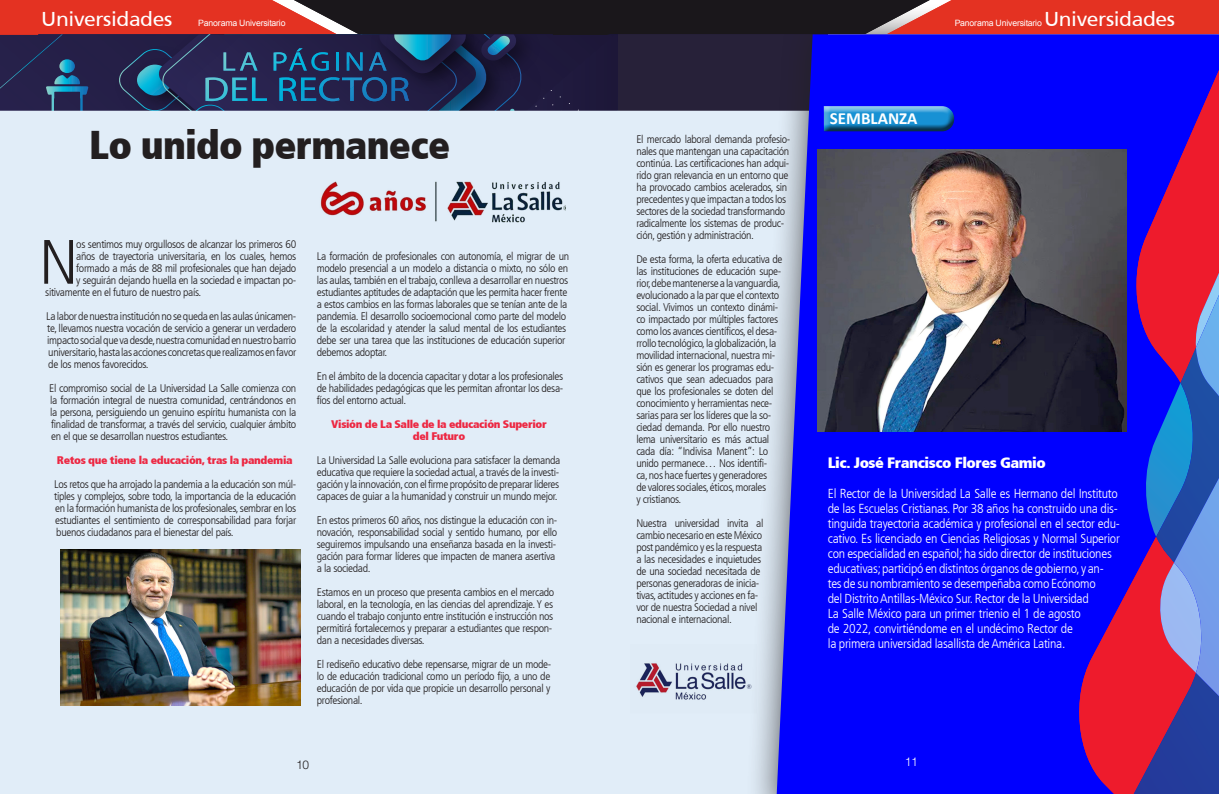
<style>
.page{position:relative;width:1219px;height:794px;background:#fff}
.page>*{position:absolute;margin:0;border:0;box-sizing:border-box;transform-origin:0 0}
.t1{font:300 condensed 62.6px "Frutiger LT";color:#231f20;scale:1.06 1}
.t2{font:900 condensed 40px "Frutiger";letter-spacing:-.02em;color:#231f20}
.t3{font:20px "Frutiger SAIN Rmv 1 Roman";letter-spacing:-.02em;color:#fff;scale:1.06 1}
.t4{font:700 17px "Calibri";color:#fff}
.t5{font:900 condensed 15px "Frutiger";letter-spacing:-.03em;color:#fff;scale:1.06 1}
.t6{font:300 condensed 13px/15px "Frutiger LT";letter-spacing:-.02em;color:#fff;scale:1.06 1}
.t7{font:300 12px "Helvetica LT Std";color:#231f20}
.t8{font:300 12px "Helvetica LT Std";color:#fff}
.t9{font:300 condensed 11px/12px "Frutiger LT";letter-spacing:-.03em;color:#231f20;text-align:justify;scale:1.06 1}
.t10{font:900 condensed 11px/12px "Frutiger";letter-spacing:-.03em;color:#ed2742;text-align:center;scale:1.06 1}
.t11{font:8.7px "Arial";letter-spacing:-.02em;color:#fff}
</style>
<div class="page">
<div style="left:0;top:131px;width:745px;height:663px;background:#e1edf8"></div>
<div style="left:745px;top:3px;width:474px;height:791px;background:#231f20;opacity:.75"></div>
<svg style="left:777px;top:131px;width:294px;height:663px;background:#1011f9"></svg>
<div style="left:1071px;top:131px;width:7px;height:663px;background:#00f"></div>
<svg style="left:1078px;top:131px;width:141px;height:663px;background:#6e0d9a"></svg>
<img style="left:1134px;top:347px;width:85px;height:447px">
<img style="left:1155px;top:273px;width:64px;height:400px">
<img style="left:1174px;top:295px;width:45px;height:401px">
<div style="left:822px;top:109px;width:132px;height:23px;background:#231f20;opacity:.75"></div>
<svg style="left:0;top:0;width:1219px;height:131px;background:#49377e"></svg>
<img style="left:316px;top:174px;width:249px;height:56px">
<img style="left:60px;top:550px;width:241px;height:156px">
<img style="left:631px;top:644px;width:125px;height:73px">
<img style="left:817px;top:150px;width:309px;height:282px">
<h3 class="t3" style="left:41px;top:8px;width:125px">Universidades</h3>
<p class="t11" style="left:198px;top:17px;width:89px">Panorama Universitario</p>
<p class="t11" style="left:955px;top:18px;width:89px">Panorama Universitario</p>
<h3 class="t3" style="left:1044px;top:8px;width:125px">Universidades</h3>
<h2 class="t2" style="left:89px;top:120px;width:363px">Lo unido permanece</h2>
<p class="t9" style="left:636px;top:133px;width:147px;text-align:left">El mercado laboral demanda profesio&shy;nales que mantengan una capacitación continúa. Las certificaciones han adqui&shy;rido gran relevancia en un entorno que ha provocado cambios acelerados, sin precedentes y que impactan a todos los sectores de la sociedad transformando radicalmente los sistemas de produc&shy;ción, gestión y administración.</p>
<p class="t9" style="left:636px;top:253px;width:139px;text-align:left">De esta forma, la oferta educativa de las instituciones de educación supe&shy;rior, debe mantenerse a la vanguardia, evolucionado a la par que el contexto social. Vivimos un contexto dinámi&shy;co impactado por múltiples factores como los avances científicos, el desa&shy;rrollo tecnológico, la globalización, la movilidad internacional, nuestra mi&shy;sión es generar los programas edu&shy;cativos que sean adecuados para que los profesionales se doten del conocimiento y herramientas nece&shy;sarias para ser los líderes que la so&shy;ciedad demanda. Por ello nuestro lema universitario es más actual cada día: “Indivisa Manent”: Lo unido permanece… Nos identifi-<br>ca, nos hace fuertes y generadores<br>de valores sociales, éticos, morales<br>y cristianos.</p>
<p class="t9" style="left:636px;top:517px;width:121px;text-align:left">Nuestra universidad invita al cambio necesario en este México post pandémico y es la respuesta a las necesidades e inquietudes de una sociedad necesitada de personas generadoras de inicia&shy;tivas, actitudes y acciones en fa&shy;vor de nuestra Sociedad a nivel nacional e internacional.</p>
<h1 class="t1" style="left:39px;top:226px;width:39px">N</h1>
<p class="t9" style="left:76px;top:238px;width:209px">os sentimos muy orgullosos de alcanzar los primeros 60</p>
<p class="t9" style="left:317px;top:250px;width:240px;text-align:left">La formación de profesionales con autonomía, el migrar de un modelo presencial a un modelo a distancia o mixto, no sólo en las aulas, también en el trabajo, conlleva a desarrollar en nuestros estudiantes aptitudes de adaptación que les permita hacer frente a estos cambios en las formas laborales que se tenían ante de la pandemia. El desarrollo socioemocional como parte del modelo de la escolaridad y atender la salud mental de los estudiantes debe ser una tarea que las instituciones de educación superior debemos adoptar.</p>
<p class="t9" style="left:317px;top:370px;width:234px">En el ámbito de la docencia capacitar y dotar a los profesionales de habilidades pedagógicas que les permitan afrontar los desa&shy;fíos del entorno actual.</p>
<p class="t10" style="left:331px;top:418px;width:205px">Visión de La Salle de la educación Superior del Futuro</p>
<p class="t9" style="left:317px;top:454px;width:231px">La Universidad La Salle evoluciona para satisfacer la demanda educativa que requiere la sociedad actual, a través de la investi&shy;gación y la innovación, con el firme propósito de preparar líderes capaces de guiar a la humanidad y construir un mundo mejor.</p>
<p class="t9" style="left:317px;top:514px;width:228px;text-align:left">En estos primeros 60 años, nos distingue la educación con in&shy;novación, responsabilidad social y sentido humano, por ello seguiremos impulsando una enseñanza basada en la investi&shy;gación para formar líderes que impacten de manera asertiva a la sociedad.</p>
<p class="t9" style="left:317px;top:586px;width:226px;text-align:left">Estamos en un proceso que presenta cambios en el mercado laboral, en la tecnología, en las ciencias del aprendizaje. Y es cuando el trabajo conjunto entre institución e instrucción nos permitirá fortalecernos y preparar a estudiantes que respon&shy;dan a necesidades diversas.</p>
<p class="t9" style="left:317px;top:658px;width:223px">El rediseño educativo debe repensarse, migrar de un mode&shy;lo de educación tradicional como un período fijo, a uno de educación de por vida que propicie un desarrollo personal y profesional.</p>
<p class="t9" style="left:76px;top:250px;width:209px">años de trayectoria universitaria, en los cuales, hemos</p>
<p class="t9" style="left:76px;top:262px;width:209px">formado a más de 88 mil profesionales que han dejado</p>
<p class="t9" style="left:76px;top:274px;width:209px">y seguirán dejando huella en la sociedad e impactan po-</p>
<p class="t9" style="left:45px;top:286px;width:149px">sitivamente en el futuro de nuestro país.</p>
<p class="t9" style="left:46px;top:310px;width:237px">La labor de nuestra institución no se queda en las aulas únicamen&shy;te, llevamos nuestra vocación de servicio a generar un verdadero impacto social que va desde, nuestra comunidad en nuestro barrio universitario, hasta las acciones concretas que realizamos en favor de los menos favorecidos.</p>
<p class="t9" style="left:49px;top:382px;width:235px">El compromiso social de La Universidad La Salle comienza con la formación integral de nuestra comunidad, centrándonos en la persona, persiguiendo un genuino espíritu humanista con la finalidad de transformar, a través del servicio, cualquier ámbito en el que se desarrollan nuestros estudiantes.</p>
<p class="t10" style="left:57px;top:454px;width:224px">Retos que tiene la educación, tras la pandemia</p>
<p class="t9" style="left:54px;top:478px;width:230px">Los retos que ha arrojado la pandemia a la educación son múl&shy;tiples y complejos, sobre todo, la importancia de la educación en la formación humanista de los profesionales, sembrar en los estudiantes el sentimiento de corresponsabilidad para forjar buenos ciudadanos para el bienestar del país.</p>
<h3 class="t4" style="left:830px;top:106px;width:89px">SEMBLANZA</h3>
<h3 class="t5" style="left:828px;top:453px;width:207px">Lic. José Francisco Flores Gamio</h3>
<p class="t6" style="left:828px;top:486px;width:277px">El Rector de la Universidad La Salle es Hermano del Instituto de las Escuelas Cristianas. Por 38 años ha construido una dis&shy;tinguida trayectoria académica y profesional en el sector edu&shy;cativo. Es licenciado en Ciencias Religiosas y Normal Superior con especialidad en español; ha sido director de instituciones educativas; participó en distintos órganos de gobierno, y an&shy;tes de su nombramiento se desempeñaba como Ecónomo<br>del Distrito Antillas-México Sur. Rector de la Universidad<br>La Salle México para un primer trienio el 1 de agosto<br>de 2022, convirtiéndome en el undécimo Rector de<br>la primera universidad lasallista de América Latina.</p>
<p class="t7" style="left:296px;top:756px;width:15px">10</p>
<p class="t8" style="left:905px;top:754px;width:15px">11</p>
</div>
